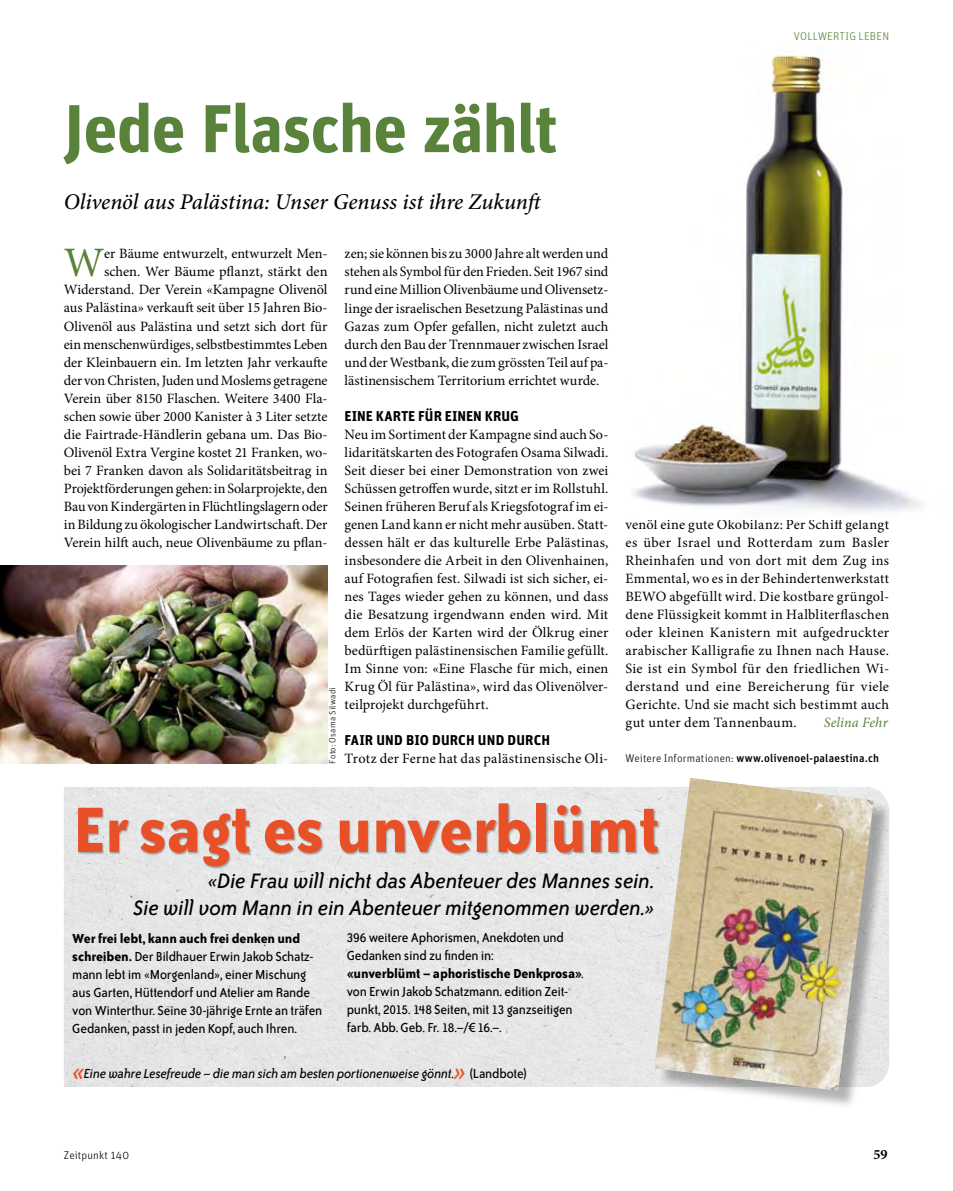
<style>
.page{position:relative;width:953px;height:1191px;background:#fff}
.page>*{position:absolute;margin:0;border:0;box-sizing:border-box;transform-origin:0 0}
.t1{font:700 73.5px "Bailey Sans ITC";letter-spacing:-.01em;color:#e85127;scale:.96 1}
.t2{font:700 67.5px "Unit OT";letter-spacing:-.015em;color:#59823a}
.t3{font:42px "Minion Pro";color:#59823a}
.t4{font:italic 24px/27px "Bailey Sans ITC";letter-spacing:-.015em;color:#000;text-align:right}
.t5{font:italic 500 22.5px "Minion Pro";color:#000}
.t6{font:15px/18px "Bailey Sans ITC";letter-spacing:-.015em;color:#000}
.t7{font:italic 15px "Bailey Sans ITC";letter-spacing:-.015em;color:#000}
.t8{font:14.25px/18px "Minion Pro";color:#000;text-align:justify}
.t9{font:700 14.25px "Unit OT";letter-spacing:.01em;color:#000}
.t10{font:14.25px "Minion Pro";letter-spacing:.02em;color:#000}
.t11{font:italic 14.25px "Minion Pro";letter-spacing:.01em;color:#59823a}
.t12{font:700 14.25px "Minion Pro";color:#000}
.t13{font:500 11.25px "Unit OT";letter-spacing:.015em;color:#000}
.t14{font:300 11.25px "Unit OT";color:#59823a}
.t15{font:300 11.25px "Unit OT";letter-spacing:.015em;color:#000}
.t16{font:300 9px "Unit OT";letter-spacing:.02em;color:#000}
.s1{font-weight:300}
.s2{font-weight:700}
.s3{font-size:33px;color:#e85127}
.s4{font-style:normal}
</style>
<div class="page">
<div style="left:64px;top:787px;width:590px;height:300px;background:#e6e6e7"></div>
<img style="left:634px;top:54px;width:288px;height:459px">
<img style="left:0;top:565px;width:327px;height:198px">
<div style="left:78px;top:803px;width:812px;height:119px;background:#000;opacity:.3"></div>
<div style="left:657px;top:780px;width:241px;height:335px;background:#000;opacity:.3"></div>
<img style="left:654px;top:778px;width:219px;height:312px">
<p class="t14" style="left:794px;top:29px;width:8px">vollwertig</p>
<p class="t14" style="left:858px;top:29px;width:7px">leben</p>
<h2 class="t2" style="left:64px;top:85px;width:495px">JEDE FLASCHE ZÄHLT</h2>
<h3 class="t5" style="left:64px;top:186px;width:482px">Olivenöl aus Palästina: Unser Genuss ist ihre Zukunft</h3>
<h3 class="t3" style="left:64px;top:235px;width:42px">W</h3>
<p class="t8" style="left:64px;top:245px;width:265px;text-align:right">er Bäume entwurzelt, entwurzelt Men-<br>schen. Wer Bäume pflanzt, stärkt den Widerstand. Der Verein «Kampagne Olivenöl aus Palästina» verkauft seit über 15 Jahren Bio-Olivenöl aus Palästina und setzt sich dort für ein menschenwürdiges, selbstbestimmtes Leben der Kleinbauern ein. Im letzten Jahr verkaufte der von Christen, Juden und Moslems getragene Verein über 8150 Flaschen. Weitere 3400 Fla&shy;schen sowie über 2000 Kanister à 3 Liter setzte die Fairtrade-Händlerin gebana um. Das Bio-Olivenöl Extra Vergine kostet 21 Franken, wo&shy;bei 7 Franken davon als Solidaritätsbeitrag in Projektförderungen gehen: in Solarprojekte, den Bau von Kindergärten in Flüchtlingslagern oder in Bildung zu ökologischer Landwirtschaft. Der Verein hilft auch, neue Olivenbäume zu pflan-</p>
<p class="t8" style="left:344px;top:245px;width:265px">zen; sie können bis zu 3000 Jahre alt werden und stehen als Symbol für den Frieden. Seit 1967 sind rund eine Million Olivenbäume und Olivensetz&shy;linge der israelischen Besetzung Palästinas und Gazas zum Opfer gefallen, nicht zuletzt auch durch den Bau der Trennmauer zwischen Israel und der Westbank, die zum grössten Teil auf pa&shy;lästinensischem Territorium errichtet wurde.</p>
<p class="t9" style="left:344px;top:406px;width:174px">EINE KARTE FÜR EINEN KRUG</p>
<p class="t8" style="left:344px;top:425px;width:265px">Neu im Sortiment der Kampagne sind auch So&shy;lidaritätskarten des Fotografen Osama Silwadi.<br>Seit dieser bei einer Demonstration von zwei Schüssen getroffen wurde, sitzt er im Rollstuhl.<br>Seinen früheren Beruf als Kriegsfotograf im ei&shy;genen Land kann er nicht mehr ausüben. Statt&shy;dessen hält er das kulturelle Erbe Palästinas, insbesondere die Arbeit in den Olivenhainen, auf Fotografien fest. Silwadi ist sich sicher, ei&shy;nes Tages wieder gehen zu können, und dass die Besatzung irgendwann enden wird. Mit dem Erlös der Karten wird der Ölkrug einer bedürftigen palästinensischen Familie gefüllt.<br>Im Sinne von: «Eine Flasche für mich, einen Krug Öl für Palästina», wird das Olivenölver&shy;teilprojekt durchgeführt.</p>
<p class="t9" style="left:344px;top:730px;width:207px">FAIR UND BIO DURCH UND DURCH</p>
<p class="t10" style="left:344px;top:748px;width:265px">Trotz der Ferne hat das palästinensische Oli-</p>
<p class="t8" style="left:625px;top:515px;width:265px">venöl eine gute Ökobilanz: Per Schiff gelangt es über Israel und Rotterdam zum Basler Rheinhafen und von dort mit dem Zug ins Emmental, wo es in der Behindertenwerkstatt BEWO abgefüllt wird. Die kostbare grüngol&shy;dene Flüssigkeit kommt in Halbliterflaschen oder kleinen Kanistern mit aufgedruckter arabischer Kalligrafie zu Ihnen nach Hause.<br>Sie ist ein Symbol für den friedlichen Wi&shy;derstand und eine Bereicherung für viele Gerichte. Und sie macht sich bestimmt auch gut unter dem Tannenbaum.</p>
<p class="t16" style="left:327px;top:763px;width:78px;rotate:-90deg">Foto: Osama Silwadi</p>
<p class="t11" style="left:823px;top:712px;width:66px">Selina Fehr</p>
<p class="t13" style="left:625px;top:751px;width:255px"><span class="s1">Weitere Informationen:</span> www.olivenoel-palaestina.ch</p>
<h1 class="t1" style="left:72px;top:790px;width:613px">Er sagt es unverblümt</h1>
<h3 class="t4" style="left:133px;top:867px;width:523px">«Die Frau will nicht das Abenteuer des Mannes sein.<br>Sie will vom Mann in ein Abenteuer mitgenommen werden.»</h3>
<p class="t6" style="left:347px;top:929px;width:238px">396 weitere Aphorismen, Anekdoten und Gedanken sind zu finden in:<br><span class="s2">«unverblümt – aphoristische Denkprosa»</span>. von Erwin Jakob Schatzmann. edition Zeit&shy;punkt, 2015. 148 Seiten, mit 13 ganzseitigen farb. Abb. Geb. Fr. 18.–/€ 16.–.</p>
<p class="t6" style="left:72px;top:930px;width:251px"><span class="s2">Wer frei lebt, kann auch frei denken und schreiben.</span> Der Bildhauer Erwin Jakob Schatz&shy;mann lebt im «Morgenland», einer Mischung aus Garten, Hüttendorf und Atelier am Rande von Winterthur. Seine 30-jährige Ernte an träfen Gedanken, passt in jeden Kopf, auch Ihren.</p>
<p class="t7" style="left:72px;top:1065px;width:456px"><span class="s3">«</span>Eine wahre Lesefreude – die man sich am besten portionenweise gönnt.<span class="s3">»</span> <span class="s4">(Landbote)</span></p>
<p class="t15" style="left:64px;top:1148px;width:67px">Zeitpunkt 140</p>
<p class="t12" style="left:873px;top:1144px;width:16px">59</p>
</div>
